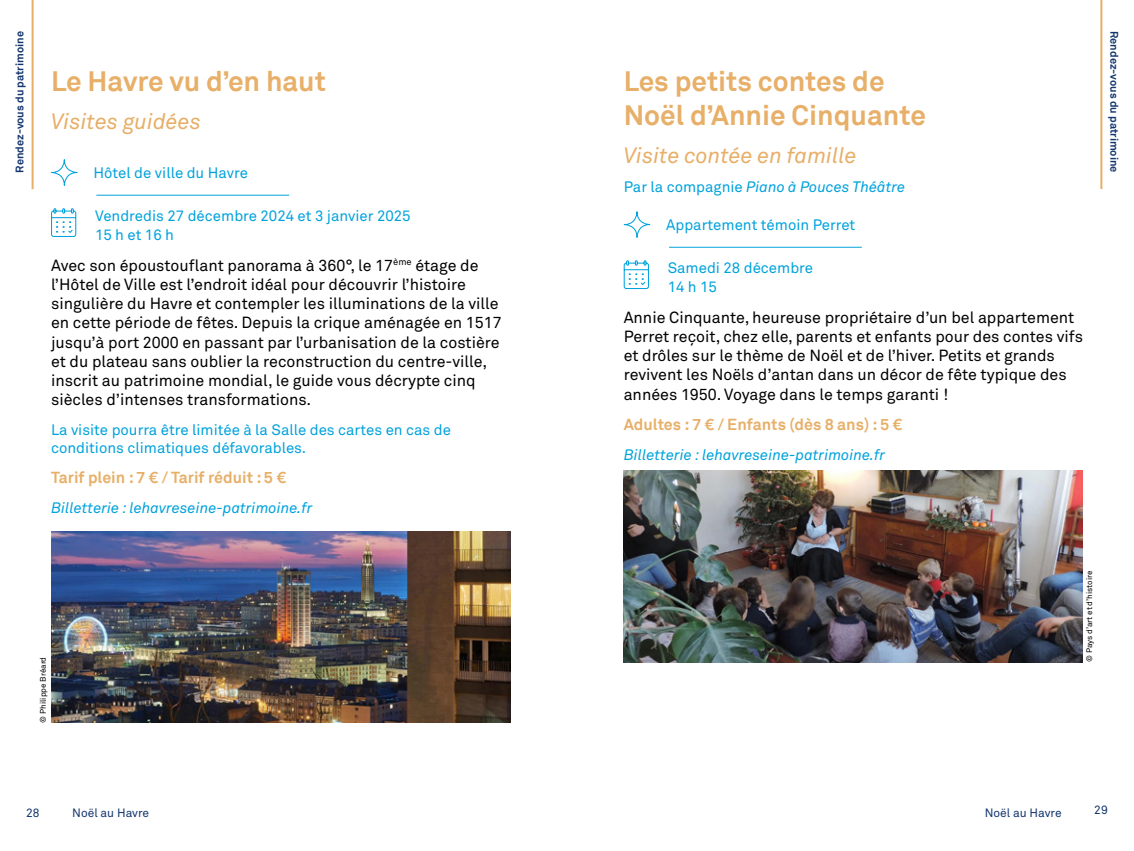
<style>
.page{position:relative;width:1134px;height:851px;background:#fff}
.page>*{position:absolute;margin:0;border:0;box-sizing:border-box;transform-origin:0 0}
.t1{font:700 28px/33.6px "Akkurat";color:#e7af68}
.t2{font:italic 22px "Akkurat";color:#e7af68}
.t3{font:16px/19.2px "Akkurat Pro";color:#000}
.t4{font:700 16px "Akkurat";color:#e7af68}
.t5{font:15px/19.2px "Akkurat Pro";color:#00a2dc}
.t6{font:italic 15px "Akkurat";color:#00a2dc}
.t7{font:12px "Akkurat Pro";color:#14366f}
.t8{font:700 11px "Akkurat";color:#14366f}
.t9{font:8px "Akkurat Pro";color:#000}
.s1{font-family:"Akkurat Pro";font-style:normal}
</style>
<div class="page">
<hr style="left:96px;top:195px;width:193px;height:1px;background:#00a2dc">
<div style="left:51px;top:159px;width:27px;height:27px;border:1px solid #00a2dc;border-radius:50%"></div>
<svg style="left:51px;top:208px;width:26px;height:29px"></svg>
<img style="left:51px;top:531px;width:459px;height:191px">
<img style="left:624px;top:471px;width:459px;height:191px">
<hr style="left:669px;top:247px;width:193px;height:1px;background:#00a2dc">
<div style="left:624px;top:211px;width:26px;height:27px;border:1px solid #00a2dc;border-radius:50%"></div>
<svg style="left:623px;top:260px;width:26px;height:29px"></svg>
<hr style="left:1100px;top:0;width:2px;height:189px;background:#e7af68">
<hr style="left:32px;top:0;width:2px;height:189px;background:#e7af68">
<p class="t8" style="left:13px;top:172px;width:143px;rotate:-90deg">Rendez-vous du patrimoine</p>
<h1 class="t1" style="left:51px;top:65px;width:276px">Le Havre vu d’en haut</h1>
<h2 class="t2" style="left:51px;top:108px;width:151px">Visites guidées</h2>
<p class="t5" style="left:94px;top:163px;width:156px">Hôtel de ville du Havre</p>
<p class="t5" style="left:95px;top:206px;width:317px">Vendredis 27 décembre 2024 et 3 janvier 2025<br>15 h et 16 h</p>
<p class="t3" style="left:51px;top:256px;width:452px">Avec son époustouflant panorama à 360°, le 17<sup>ème</sup> étage de l’Hôtel de Ville est l’endroit idéal pour découvrir l’histoire singulière du Havre et contempler les illuminations de la ville en cette période de fêtes. Depuis la crique aménagée en 1517 jusqu’à port 2000 en passant par l’urbanisation de la costière et du plateau sans oublier la reconstruction du centre-ville, inscrit au patrimoine mondial, le guide vous décrypte cinq siècles d’intenses transformations.</p>
<p class="t5" style="left:51px;top:420px;width:401px;line-height:18px">La visite pourra être limitée à la Salle des cartes en cas de conditions climatiques défavorables.</p>
<p class="t4" style="left:51px;top:467px;width:237px">Tarif plein : 7 € / Tarif réduit : 5 €</p>
<p class="t6" style="left:51px;top:498px;width:263px">Billetterie : lehavreseine-patrimoine.fr</p>
<p class="t9" style="left:39px;top:722px;width:67px;rotate:-90deg">© Philippe Bréard</p>
<h1 class="t1" style="left:624px;top:65px;width:304px">Les petits contes de<br>Noël d’Annie Cinquante</h1>
<h2 class="t2" style="left:624px;top:142px;width:235px">Visite contée en famille</h2>
<p class="t6" style="left:624px;top:178px;width:283px"><span class="s1">Par la compagnie</span> Piano à Pouces Théâtre</p>
<p class="t5" style="left:666px;top:215px;width:191px">Appartement témoin Perret</p>
<p class="t5" style="left:668px;top:258px;width:147px">Samedi 28 décembre<br>14 h 15</p>
<p class="t3" style="left:624px;top:308px;width:461px">Annie Cinquante, heureuse propriétaire d’un bel appartement Perret reçoit, chez elle, parents et enfants pour des contes vifs et drôles sur le thème de Noël et de l’hiver. Petits et grands revivent les Noëls d’antan dans un décor de fête typique des années 1950. Voyage dans le temps garanti !</p>
<p class="t4" style="left:624px;top:414px;width:280px">Adultes : 7 € / Enfants (dès 8 ans) : 5 €</p>
<p class="t6" style="left:624px;top:445px;width:263px">Billetterie : lehavreseine-patrimoine.fr</p>
<p class="t8" style="left:1121px;top:31px;width:143px;rotate:90deg">Rendez-vous du patrimoine</p>
<p class="t9" style="left:1084px;top:662px;width:93px;rotate:-90deg">© Pays d’art et d’histoire</p>
<p class="t7" style="left:26px;top:805px;width:15px">28</p>
<p class="t7" style="left:72px;top:805px;width:78px">Noël au Havre</p>
<p class="t7" style="left:985px;top:805px;width:78px">Noël au Havre</p>
<p class="t7" style="left:1094px;top:802px;width:15px">29</p>
</div>
